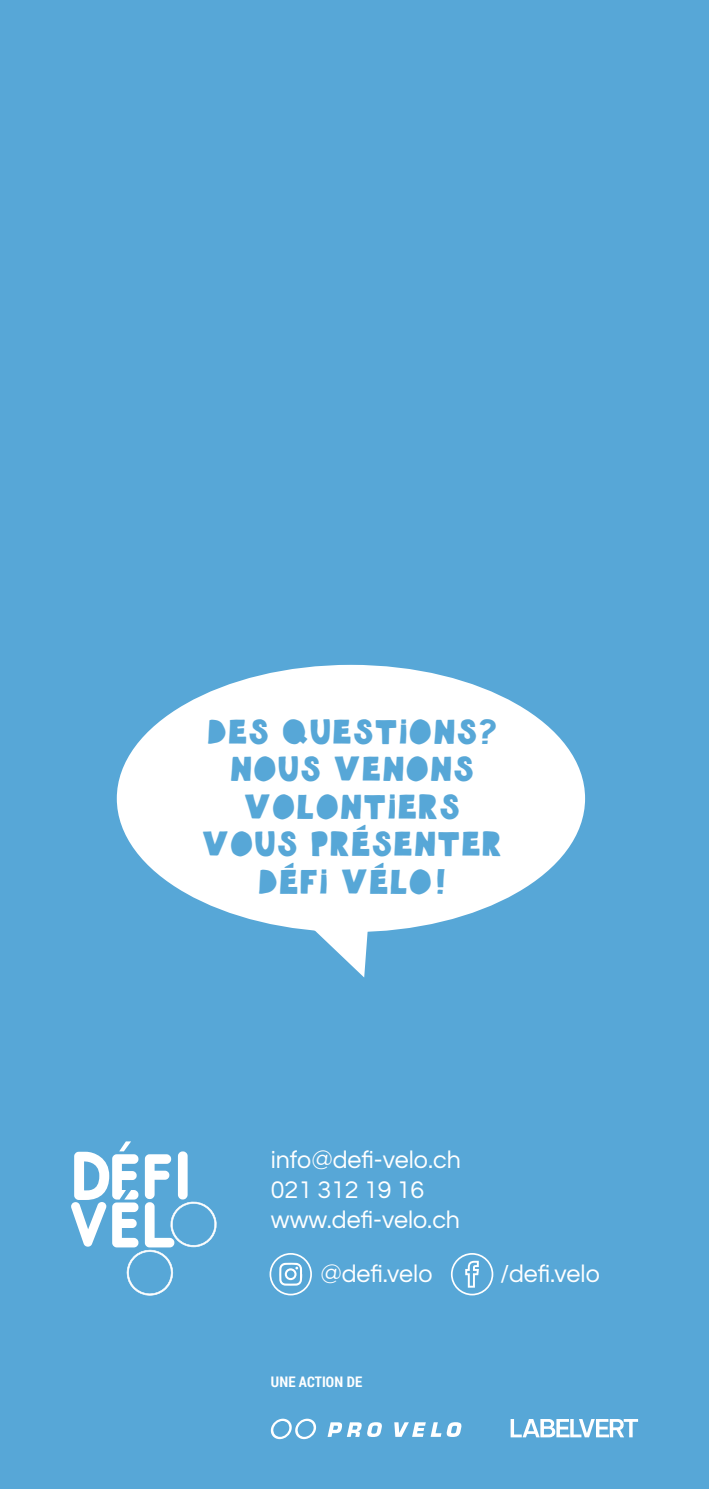
<style>
.page{position:relative;width:709px;height:1489px;background:#fff}
.page>*{position:absolute;margin:0;border:0;box-sizing:border-box;transform-origin:0 0}
.t1{font:35px/37.5px "DEFIVELO Regular";color:#57a7d7;text-align:center}
.t2{font:25px/30px "Questrial";color:#fff}
.t3{font:700 14.5px "Roboto Condensed";letter-spacing:.01em;color:#fff}
</style>
<div class="page">
<div style="left:0;top:0;width:709px;height:1488px;background:#57a7d7"></div>
<svg style="left:394px;top:1422px;width:67px;height:14px"></svg>
<svg style="left:327px;top:1422px;width:55px;height:14px"></svg>
<svg style="left:270px;top:1418px;width:46px;height:20px"></svg>
<svg style="left:510px;top:1419px;width:128px;height:18px"></svg>
<svg style="left:71px;top:1141px;width:146px;height:155px"></svg>
<div style="left:117px;top:664px;width:468px;height:268px;background:#fff;border-radius:50%"></div>
<svg style="left:310px;top:930px;width:59px;height:47px"></svg>
<svg style="left:451px;top:1253px;width:42px;height:42px"></svg>
<svg style="left:269px;top:1253px;width:43px;height:42px"></svg>
<h1 class="t1" style="left:201px;top:710px;width:302px">DES QUESTIONS?<br>NOUS VENONS<br>VOLONTIERS<br>VOUS PRÉSENTER<br>DÉFI VÉLO!</h1>
<p class="t2" style="left:271px;top:1145px;width:191px">info@defi-velo.ch<br>021 312 19 16 www.defi-velo.ch</p>
<p class="t2" style="left:320px;top:1259px;width:113px">@defi.velo</p>
<p class="t2" style="left:500px;top:1259px;width:101px">/defi.velo</p>
<p class="t3" style="left:271px;top:1371px;width:93px">UNE ACTION DE</p>
</div>
